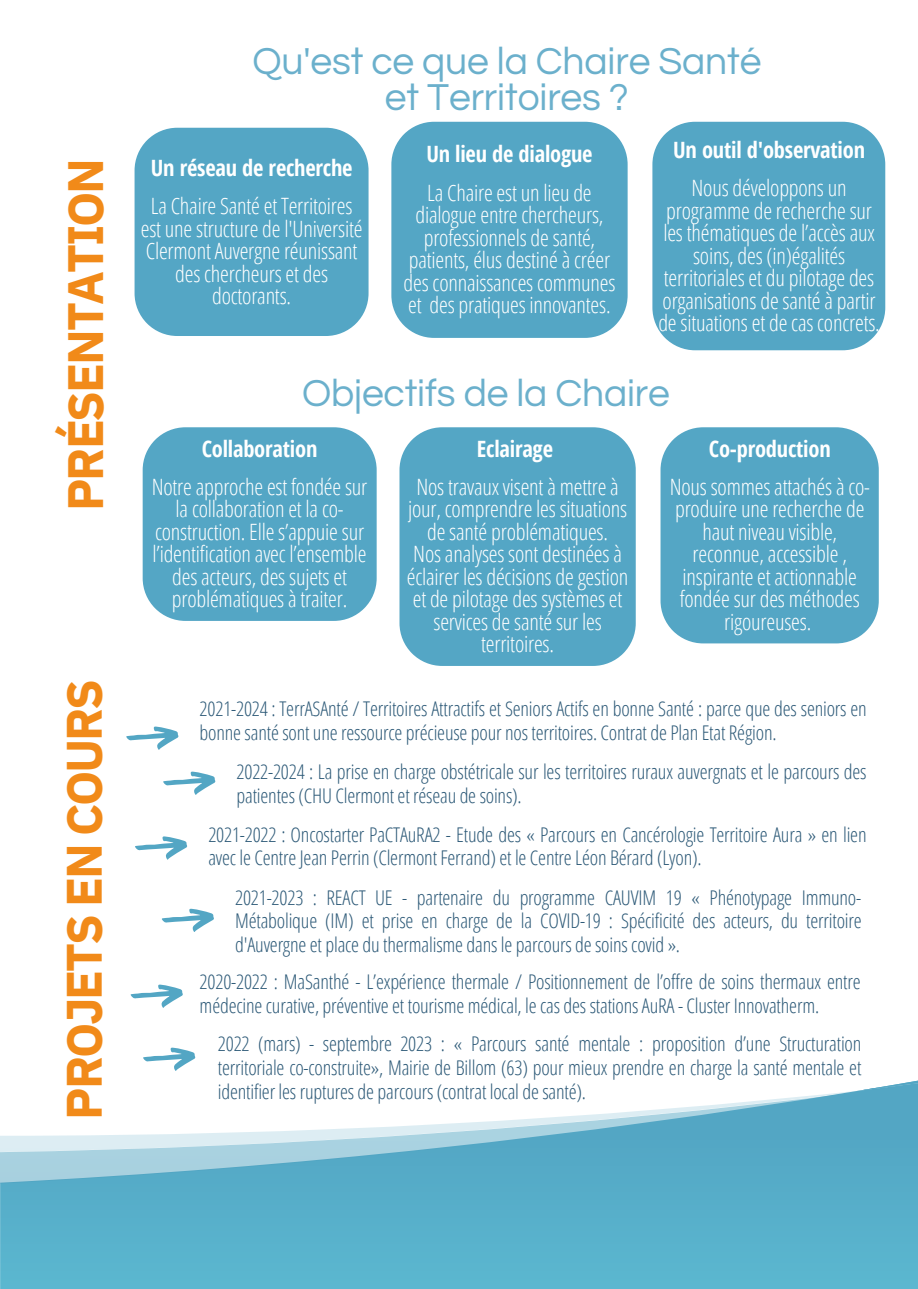
<style>
.page{position:relative;width:918px;height:1289px;background:#fff}
.page>*{position:absolute;margin:0;border:0;box-sizing:border-box;transform-origin:0 0}
.t1{font:700 49.5px "IBM Plex Sans";letter-spacing:-.045em;color:#f18a19}
.t2{font:39px/36px "Questrial";letter-spacing:-.005em;color:#6bb0cc;text-align:center}
.t3{font:300 22.5px/22.5px "Open Sans Condensed";letter-spacing:-.01em;color:#fff;text-align:center}
.t4{font:700 22.5px "Open Sans Condensed";letter-spacing:-.01em;color:#fff}
.t5{font:300 20.25px/23.7px "Open Sans Condensed";letter-spacing:-.01em;color:#2c5977}
</style>
<div class="page">
<svg style="left:0;top:1082px;width:918px;height:206px;background:#60b4ce"></svg>
<svg style="left:0;top:1088px;width:874px;height:63px"></svg>
<svg style="left:0;top:1092px;width:856px;height:91px"></svg>
<div style="left:135px;top:128px;width:234px;height:208px;background:#54a6c5"></div>
<div style="left:391px;top:122px;width:237px;height:216px;background:#54a6c5"></div>
<div style="left:652px;top:122px;width:233px;height:228px;background:#54a6c5"></div>
<div style="left:400px;top:427px;width:236px;height:238px;background:#54a6c5"></div>
<div style="left:143px;top:427px;width:234px;height:194px;background:#54a6c5"></div>
<div style="left:661px;top:427px;width:218px;height:216px;background:#54a6c5"></div>
<svg style="left:126px;top:726px;width:53px;height:23px"></svg>
<svg style="left:163px;top:771px;width:52px;height:24px"></svg>
<svg style="left:135px;top:836px;width:52px;height:23px"></svg>
<svg style="left:161px;top:908px;width:53px;height:24px"></svg>
<svg style="left:130px;top:984px;width:53px;height:23px"></svg>
<svg style="left:143px;top:1047px;width:52px;height:23px"></svg>
<h1 class="t1" style="left:52px;top:511px;width:354px;rotate:-90deg">PRÉSENTATION</h1>
<h1 class="t1" style="left:51px;top:1119px;width:442px;rotate:-90deg">PROJETS EN COURS</h1>
<h2 class="t2" style="left:253px;top:44px;width:510px">Qu'est ce que la Chaire Santé et Territoires ?</h2>
<p class="t4" style="left:151px;top:152px;width:203px">Un réseau de recherche</p>
<p class="t3" style="left:141px;top:194px;width:223px">La Chaire Santé et Territoires est une structure de l'Université<br>Clermont Auvergne réunissant des chercheurs et des doctorants.</p>
<p class="t4" style="left:426px;top:138px;width:168px">Un lieu de dialogue</p>
<p class="t3" style="left:404px;top:180px;width:213px">La Chaire est un lieu de dialogue entre chercheurs, professionnels de santé, patients, élus destiné à créer des connaissances communes et des pratiques innovantes.</p>
<p class="t4" style="left:673px;top:134px;width:194px">Un outil d'observation</p>
<p class="t3" style="left:658px;top:176px;width:223px">Nous développons un programme de recherche sur les thématiques de l’accès aux soins, des (in)égalités territoriales et du pilotage des organisations de santé à partir de situations et de cas concrets.</p>
<h2 class="t2" style="left:302px;top:376px;width:369px">Objectifs de la Chaire</h2>
<p class="t4" style="left:202px;top:432px;width:117px">Collaboration</p>
<p class="t3" style="left:152px;top:475px;width:217px">Notre approche est fondée sur la collaboration et la co&shy;construction. Elle s’appuie sur l’identification avec l’ensemble des acteurs, des sujets et problématiques à traiter.</p>
<p class="t4" style="left:477px;top:432px;width:78px">Eclairage</p>
<p class="t3" style="left:407px;top:475px;width:223px">Nos travaux visent à mettre à jour, comprendre les situations de santé problématiques.<br>Nos analyses sont destinées à éclairer les décisions de gestion et de pilotage des systèmes et services de santé sur les territoires.</p>
<p class="t4" style="left:709px;top:432px;width:123px">Co-production</p>
<p class="t3" style="left:670px;top:475px;width:202px">Nous sommes attachés à co&shy;produire une recherche de haut niveau visible, reconnue, accessible , inspirante et actionnable fondée sur des méthodes rigoureuses.</p>
<p class="t5" style="left:200px;top:696px;width:669px">2021-2024 : TerrASAnté / Territoires Attractifs et Seniors Actifs en bonne Santé : parce que des seniors en bonne santé sont une ressource précieuse pour nos territoires. Contrat de Plan Etat Région.</p>
<p class="t5" style="left:237px;top:759px;width:632px">2022-2024 : La prise en charge obstétricale sur les territoires ruraux auvergnats et le parcours des patientes (CHU Clermont et réseau de soins).</p>
<p class="t5" style="left:208px;top:821px;width:660px">2021-2022 : Oncostarter PaCTAuRA2 - Etude des « Parcours en Cancérologie Territoire Aura » en lien avec le Centre Jean Perrin (Clermont Ferrand) et le Centre Léon Bérard (Lyon).</p>
<p class="t5" style="left:235px;top:884px;width:628px;text-align:justify">2021-2023 : REACT UE - partenaire du programme CAUVIM 19 « Phénotypage Immuno-Métabolique (IM) et prise en charge de la COVID-19 : Spécificité des acteurs, du territoire d'Auvergne et place du thermalisme dans le parcours de soins covid ».</p>
<p class="t5" style="left:200px;top:969px;width:663px">2020-2022 : MaSanthé - L’expérience thermale / Positionnement de l’offre de soins thermaux entre médecine curative, préventive et tourisme médical, le cas des stations AuRA - Cluster Innovatherm.</p>
<p class="t5" style="left:218px;top:1031px;width:645px;text-align:justify">2022 (mars) - septembre 2023 : « Parcours santé mentale : proposition d’une Structuration territoriale co-construite», Mairie de Billom (63) pour mieux prendre en charge la santé mentale et identifier les ruptures de parcours (contrat local de santé).</p>
</div>
